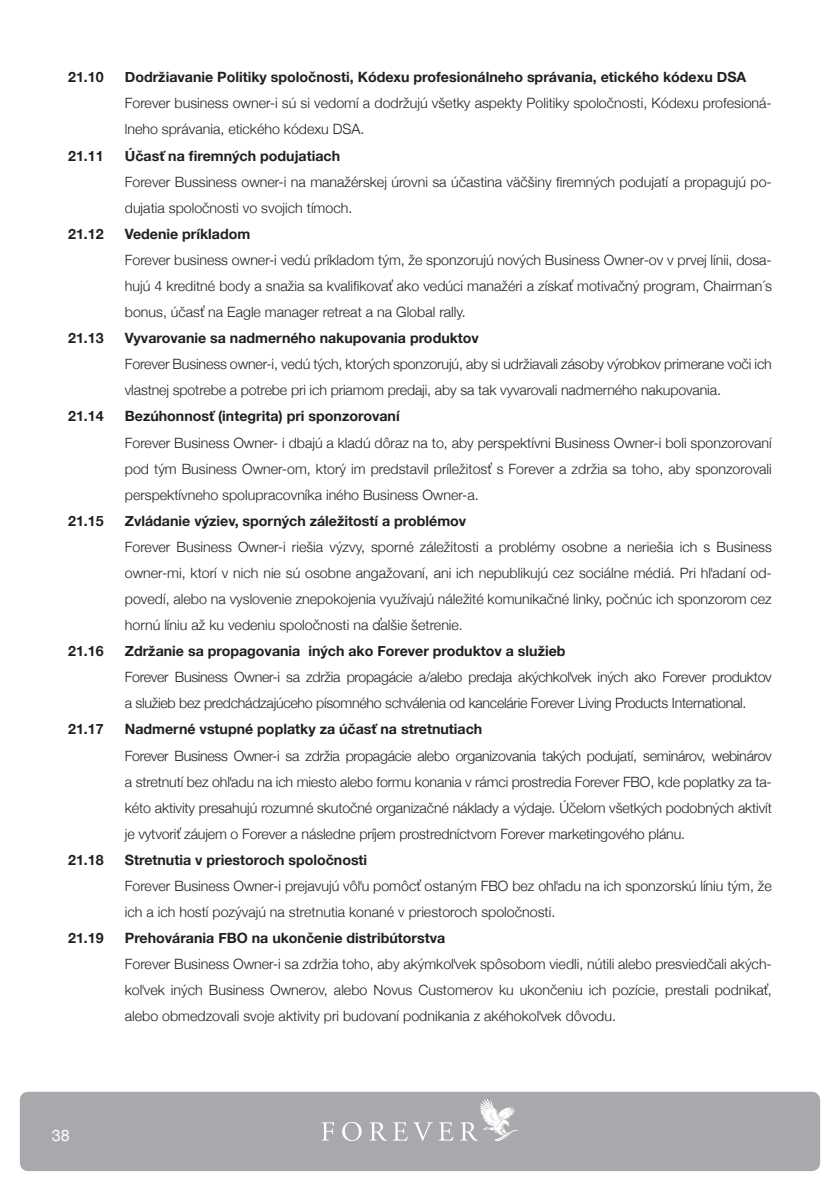
<style>
.page{position:relative;width:840px;height:1191px;background:#fff}
.page>*{position:absolute;margin:0;border:0;box-sizing:border-box;transform-origin:0 0}
.t1{font:16px "Helvetica Neue";color:#fff}
.t2{font:300 14.2px/26px "Helvetica Neue";color:#231f20;text-align:justify}
.t3{font:700 14.2px "Helvetica Neue";color:#231f20}
.t4{font:300 14.2px/26px "Helvetica Neue";letter-spacing:-.02em;color:#231f20}
</style>
<div class="page">
<div style="left:20px;top:1091px;width:799px;height:80px;background:#a8a9ad;border-radius:9px"></div>
<svg style="left:321px;top:1122px;width:13px;height:18px"></svg>
<svg style="left:342px;top:1122px;width:19px;height:19px"></svg>
<svg style="left:370px;top:1122px;width:37px;height:18px"></svg>
<svg style="left:413px;top:1122px;width:19px;height:19px"></svg>
<svg style="left:439px;top:1122px;width:14px;height:18px"></svg>
<svg style="left:460px;top:1098px;width:58px;height:43px"></svg>
<p class="t3" style="left:68px;top:66px;width:37px">21.10</p>
<p class="t3" style="left:125px;top:66px;width:622px">Dodržiavanie Politiky spoločnosti, Kódexu profesionálneho správania, etického kódexu DSA</p>
<p class="t2" style="left:68px;top:89px;width:34px">F</p>
<p class="t2" style="left:125px;top:89px;width:648px;text-indent:8px">orever business owner-i sú si vedomí a dodržujú všetky aspekty Politiky spoločnosti, Kódexu profesioná&shy;lneho správania, etického kódexu DSA.</p>
<p class="t3" style="left:68px;top:144px;width:37px">21.11</p>
<p class="t3" style="left:125px;top:144px;width:217px">Účasť na firemných podujatiach</p>
<p class="t2" style="left:68px;top:168px;width:34px">F</p>
<p class="t2" style="left:125px;top:168px;width:648px;text-indent:8px">orever Bussiness owner-i na manažérskej úrovni sa účastina väčšiny firemných podujatí a propagujú po&shy;dujatia spoločnosti vo svojich tímoch.</p>
<p class="t3" style="left:68px;top:222px;width:184px">21.12 Vedenie príkladom</p>
<p class="t2" style="left:68px;top:246px;width:34px">F</p>
<p class="t2" style="left:125px;top:246px;width:648px;text-indent:8px">orever business owner-i vedú príkladom tým, že sponzorujú nových Business Owner-ov v prvej línii, dosa&shy;hujú 4 kreditné body a snažia sa kvalifikovať ako vedúci manažéri a získať motivačný program, Chairman´s bonus, účasť na Eagle manager retreat a na Global rally.</p>
<p class="t3" style="left:68px;top:327px;width:37px">21.13</p>
<p class="t3" style="left:125px;top:327px;width:355px">Vyvarovanie sa nadmerného nakupovania produktov</p>
<p class="t2" style="left:68px;top:350px;width:34px">F</p>
<p class="t2" style="left:125px;top:350px;width:648px;text-indent:7px">orever Business owner-i, vedú tých, ktorých sponzorujú, aby si udržiavali zásoby výrobkov primerane voči ich vlastnej spotrebe a potrebe pri ich priamom predaji, aby sa tak vyvarovali nadmerného nakupovania.</p>
<p class="t3" style="left:68px;top:405px;width:37px">21.14</p>
<p class="t3" style="left:125px;top:405px;width:276px">Bezúhonnosť (integrita) pri sponzorovaní</p>
<p class="t2" style="left:76px;top:428px;width:30px">F</p>
<p class="t2" style="left:125px;top:428px;width:648px;text-indent:8px">orever Business Owner- i dbajú a kladú dôraz na to, aby perspektívni Business Owner-i boli sponzorovaní pod tým Business Owner-om, ktorý im predstavil príležitosť s Forever a zdržia sa toho, aby sponzorovali perspektívneho spolupracovníka iného Business Owner-a.</p>
<p class="t3" style="left:68px;top:509px;width:37px">21.15</p>
<p class="t3" style="left:125px;top:509px;width:343px">Zvládanie výziev, sporných záležitostí a problémov</p>
<p class="t2" style="left:68px;top:533px;width:23px">F</p>
<p class="t2" style="left:125px;top:533px;width:648px;text-indent:8px">orever Business Owner-i riešia výzvy, sporné záležitosti a problémy osobne a neriešia ich s Business owner-mi, ktorí v nich nie sú osobne angažovaní, ani ich nepublikujú cez sociálne médiá. Pri hľadaní od&shy;povedí, alebo na vyslovenie znepokojenia využívajú náležité komunikačné linky, počnúc ich sponzorom cez hornú líniu až ku vedeniu spoločnosti na ďalšie šetrenie.</p>
<p class="t3" style="left:68px;top:640px;width:37px">21.16</p>
<p class="t3" style="left:125px;top:640px;width:442px">Zdržanie sa propagovania iných ako Forever produktov a služieb</p>
<p class="t2" style="left:68px;top:663px;width:34px">F</p>
<p class="t4" style="left:125px;top:663px;width:648px;text-indent:7px">orever Business Owner-i sa zdržia propagácie a/alebo predaja akýchkoľvek iných ako Forever produktov a služieb bez predchádzajúceho písomného schválenia od kancelárie Forever Living Products International.</p>
<p class="t3" style="left:68px;top:718px;width:37px">21.17</p>
<p class="t3" style="left:125px;top:718px;width:359px">Nadmerné vstupné poplatky za účasť na stretnutiach</p>
<p class="t2" style="left:68px;top:741px;width:34px">F</p>
<p class="t2" style="left:125px;top:741px;width:648px;text-indent:7px">orever Business Owner-i sa zdržia propagácie alebo organizovania takých podujatí, seminárov, webinárov a stretnutí bez ohľadu na ich miesto alebo formu konania v rámci prostredia Forever FBO, kde poplatky za ta&shy;kéto aktivity presahujú rozumné skutočné organizačné náklady a výdaje. Účelom všetkých podobných aktivít je vytvoriť záujem o Forever a následne príjem prostredníctvom Forever marketingového plánu.</p>
<p class="t3" style="left:68px;top:848px;width:37px">21.18</p>
<p class="t3" style="left:125px;top:848px;width:244px">Stretnutia v priestoroch spoločnosti</p>
<p class="t2" style="left:68px;top:872px;width:34px">F</p>
<p class="t2" style="left:125px;top:872px;width:648px;text-indent:8px">orever Business Owner-i prejavujú vôľu pomôcť ostaným FBO bez ohľadu na ich sponzorskú líniu tým, že ich a ich hostí pozývajú na stretnutia konané v priestoroch spoločnosti.</p>
<p class="t3" style="left:68px;top:927px;width:37px">21.19</p>
<p class="t3" style="left:125px;top:927px;width:322px">Prehovárania FBO na ukončenie distribútorstva</p>
<p class="t2" style="left:68px;top:950px;width:34px">F</p>
<p class="t2" style="left:125px;top:950px;width:648px;text-indent:8px">orever Business Owner-i sa zdržia toho, aby akýmkoľvek spôsobom viedli, nútili alebo presviedčali akých&shy;koľvek iných Business Ownerov, alebo Novus Customerov ku ukončeniu ich pozície, prestali podnikať, alebo obmedzovali svoje aktivity pri budovaní podnikania z akéhokoľvek dôvodu.</p>
<p class="t1" style="left:52px;top:1123px;width:19px">38</p>
</div>
